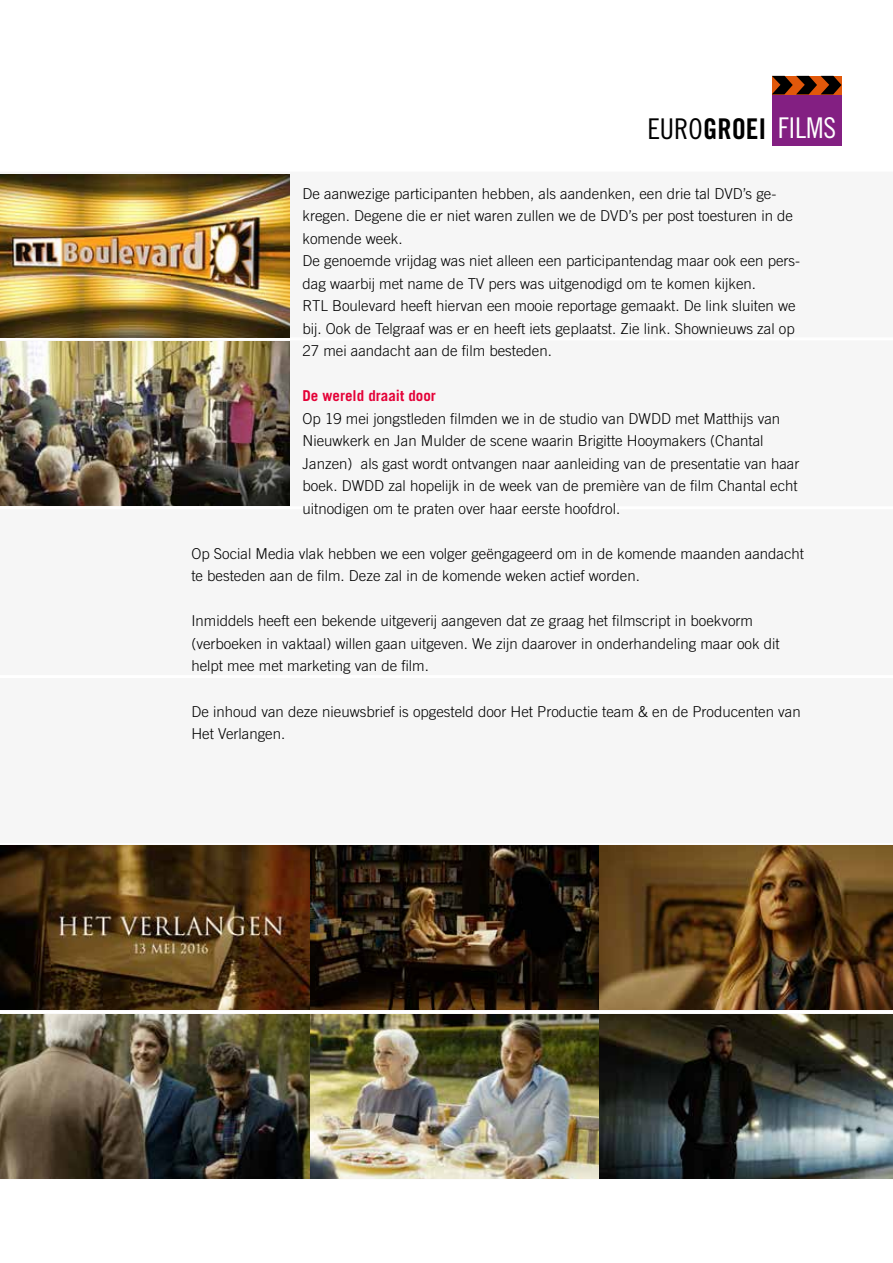
<style>
.page{position:relative;width:893px;height:1263px;background:#fff}
.page>*{position:absolute;margin:0;border:0;box-sizing:border-box;transform-origin:0 0}
.t1{font:28.5px "Trade Gothic Bold Cond Twenty";color:#000}
.t2{font:300 15px/22.5px "Trade Gothic";color:#000}
.t3{font:700 15px "Trade Gothic";color:#e40137}
.s1{font-family:"Trade Gothic Cond Eighteen"}
.s2{font-family:"Trade Gothic Cond Eighteen";color:#fff}
</style>
<div class="page">
<svg style="left:0;top:1178px;width:893px;height:1px"></svg>
<div style="left:772px;top:76px;width:69px;height:70px;background:#831f82"></div>
<svg style="left:772px;top:76px;width:69px;height:18px"></svg>
<img style="left:0;top:174px;width:290px;height:163px">
<img style="left:0;top:341px;width:290px;height:165px">
<img style="left:310px;top:845px;width:583px;height:165px">
<img style="left:310px;top:1014px;width:583px;height:164px">
<img style="left:0;top:845px;width:310px;height:165px">
<img style="left:0;top:1014px;width:310px;height:164px">
<h1 class="t1" style="left:647px;top:111px;width:190px"><span class="s1">EURO</span>GROEI <span class="s2">FILMS</span></h1>
<p class="t2" style="left:303px;top:182px;width:499px">De aanwezige participanten hebben, als aandenken, een drie tal DVD’s ge&shy;kregen. Degene die er niet waren zullen we de DVD’s per post toesturen in de komende week.<br>De genoemde vrijdag was niet alleen een participantendag maar ook een pers&shy;dag waarbij met name de TV pers was uitgenodigd om te komen kijken.<br>RTL Boulevard heeft hiervan een mooie reportage gemaakt. De link sluiten we bij. Ook de Telgraaf was er en heeft iets geplaatst. Zie link. Shownieuws zal op 27 mei aandacht aan de film besteden.</p>
<p class="t3" style="left:303px;top:387px;width:135px">De wereld draait door</p>
<p class="t2" style="left:303px;top:407px;width:498px">Op 19 mei jongstleden filmden we in de studio van DWDD met Matthijs van Nieuwkerk en Jan Mulder de scene waarin Brigitte Hooymakers (Chantal Janzen) als gast wordt ontvangen naar aanleiding van de presentatie van haar boek. DWDD zal hopelijk in de week van de première van de film Chantal echt uitnodigen om te praten over haar eerste hoofdrol.</p>
<p class="t2" style="left:191px;top:542px;width:614px">Op Social Media vlak hebben we een volger geëngageerd om in de komende maanden aandacht te besteden aan de film. Deze zal in de komende weken actief worden.</p>
<p class="t2" style="left:191px;top:610px;width:590px">Inmiddels heeft een bekende uitgeverij aangeven dat ze graag het filmscript in boekvorm (verboeken in vaktaal) willen gaan uitgeven. We zijn daarover in onderhandeling maar ook dit helpt mee met marketing van de film.</p>
<p class="t2" style="left:191px;top:700px;width:611px">De inhoud van deze nieuwsbrief is opgesteld door Het Productie team &amp; en de Producenten van<br>Het Verlangen.</p>
</div>
